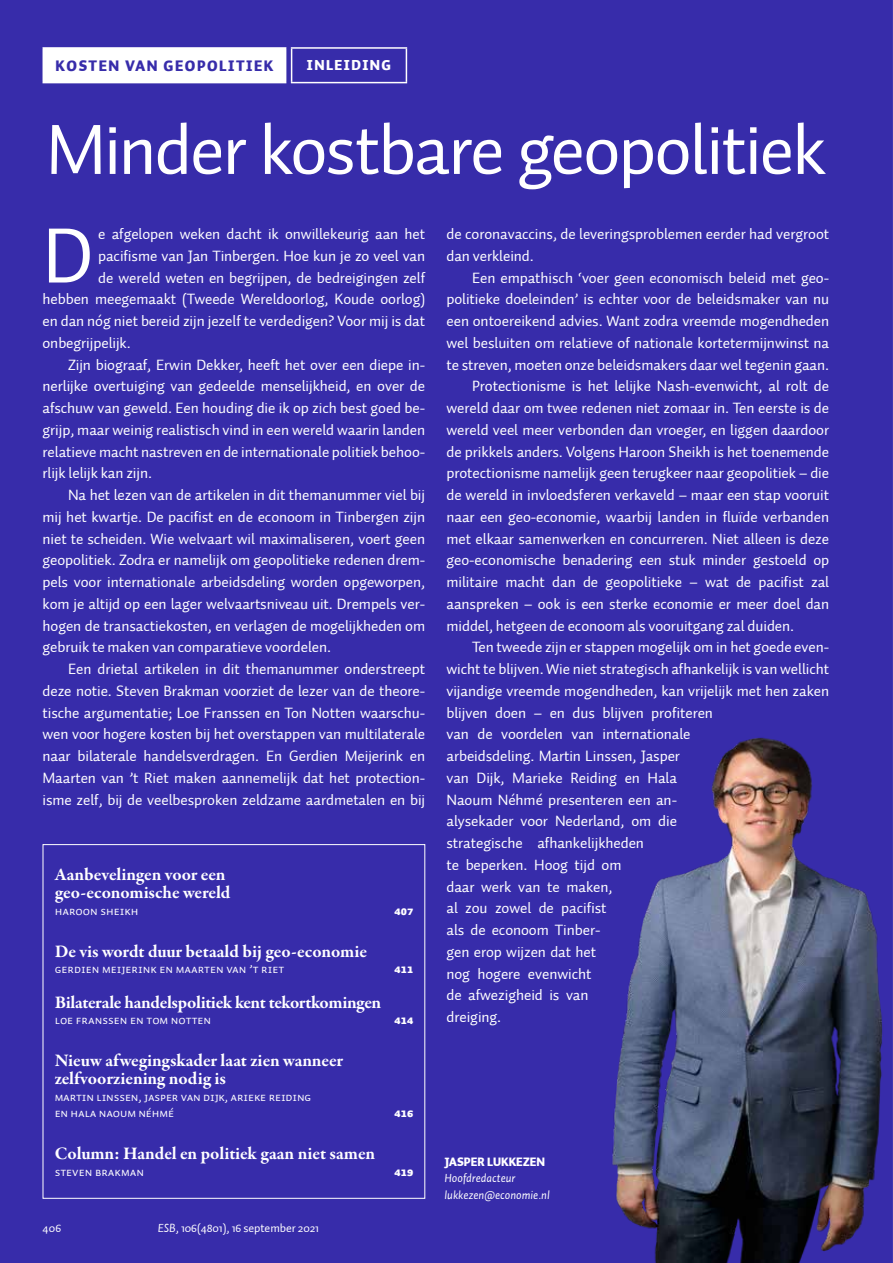
<style>
.page{position:relative;width:893px;height:1263px;background:#372caa}
.page>*{position:absolute;margin:0;border:0;box-sizing:border-box;transform-origin:0 0}
.t1{font:79.35px "Auto 1";color:#fff}
.t2{font:72px "Auto 1";letter-spacing:-.03em;color:#fff}
.t3{font:700 18px/18px "Garamond Premr Pro";letter-spacing:-.005em;color:#fff}
.t4{font:700 18px "Garamond Premr Pro";letter-spacing:-.025em;color:#fff}
.t5{font:15.3px/21.8px "Auto 1";letter-spacing:-.005em;color:#fff}
.t6{font:900 15px "Auto 1";letter-spacing:.1em;color:#372caa}
.t7{font:900 14.25px "Auto 1";letter-spacing:.1em;color:#fff}
.t8{font:12px/16.5px "Auto 1 Regular Sm Cp";color:#fff}
.t9{font:italic 12px/16.5px "Auto 1";color:#fff}
.t10{font:12px "Auto 1";letter-spacing:-.005em;color:#fff}
.t11{font:12px "Auto 1 Black Sm Cp";color:#fff}
.t12{font:900 12px "Auto 1";color:#fff}
.s1{font-style:italic}
</style>
<div class="page">
<div style="left:43px;top:844px;width:382px;height:354px;background:#372caa"></div>
<div style="left:43px;top:844px;width:382px;height:355px;border:1px solid #fff"></div>
<div style="left:43px;top:48px;width:243px;height:35px;background:#fff"></div>
<hr style="left:291px;top:47px;width:116px;height:2px;background:#fff">
<hr style="left:291px;top:49px;width:1px;height:33px;background:#fff">
<hr style="left:406px;top:49px;width:1px;height:33px;background:#fff">
<hr style="left:291px;top:82px;width:116px;height:1px;background:#fff">
<hr style="left:43px;top:47px;width:243px;height:2px;background:#fff">
<img style="left:591px;top:725px;width:302px;height:538px">
<p class="t6" style="left:56px;top:56px;width:219px">KOSTEN VAN GEOPOLITIEK</p>
<p class="t7" style="left:307px;top:56px;width:86px">INLEIDING</p>
<h2 class="t2" style="left:46px;top:105px;width:782px">Minder kostbare geopolitiek</h2>
<h1 class="t1" style="left:43px;top:206px;width:52px">D</h1>
<p class="t5" style="left:98px;top:223px;width:329px">e afgelopen weken dacht ik onwillekeurig aan het</p>
<p class="t5" style="left:98px;top:245px;width:329px">pacifisme van Jan Tinbergen. Hoe kun je zo veel van</p>
<p class="t5" style="left:98px;top:267px;width:329px">de wereld weten en begrijpen, de bedreigingen zelf</p>
<p class="t5" style="left:43px;top:288px;width:384px">hebben meegemaakt (Tweede Wereldoorlog, Koude oorlog)</p>
<p class="t5" style="left:43px;top:310px;width:384px">en dan nóg niet bereid zijn jezelf te verdedigen? Voor mij is dat</p>
<p class="t5" style="left:43px;top:332px;width:90px">onbegrijpelijk.</p>
<p class="t5" style="left:68px;top:354px;width:359px">Zijn biograaf, Erwin Dekker, heeft het over een diepe in-</p>
<p class="t5" style="left:43px;top:375px;width:384px">nerlijke overtuiging van gedeelde menselijkheid, en over de</p>
<p class="t5" style="left:43px;top:397px;width:384px">afschuw van geweld. Een houding die ik op zich best goed be-</p>
<p class="t5" style="left:43px;top:419px;width:384px">grijp, maar weinig realistisch vind in een wereld waarin landen</p>
<p class="t5" style="left:43px;top:441px;width:384px">relatieve macht nastreven en de internationale politiek behoo-</p>
<p class="t5" style="left:43px;top:462px;width:111px">rlijk lelijk kan zijn.</p>
<p class="t5" style="left:68px;top:484px;width:359px">Na het lezen van de artikelen in dit themanummer viel bij</p>
<p class="t5" style="left:43px;top:506px;width:384px">mij het kwartje. De pacifist en de econoom in Tinbergen zijn</p>
<p class="t5" style="left:43px;top:528px;width:384px">niet te scheiden. Wie welvaart wil maximaliseren, voert geen</p>
<p class="t5" style="left:43px;top:549px;width:384px">geopolitiek. Zodra er namelijk om geopolitieke redenen drem-</p>
<p class="t5" style="left:43px;top:571px;width:384px">pels voor internationale arbeidsdeling worden opgeworpen,</p>
<p class="t5" style="left:43px;top:593px;width:384px">kom je altijd op een lager welvaartsniveau uit. Drempels ver-</p>
<p class="t5" style="left:43px;top:615px;width:384px">hogen de transactiekosten, en verlagen de mogelijkheden om</p>
<p class="t5" style="left:43px;top:636px;width:290px">gebruik te maken van comparatieve voordelen.</p>
<p class="t5" style="left:68px;top:658px;width:359px">Een drietal artikelen in dit themanummer onderstreept</p>
<p class="t5" style="left:43px;top:680px;width:384px">deze notie. Steven Brakman voorziet de lezer van de theore-</p>
<p class="t5" style="left:43px;top:702px;width:384px">tische argumentatie; Loe Franssen en Ton Notten waarschu-</p>
<p class="t5" style="left:43px;top:723px;width:384px">wen voor hogere kosten bij het overstappen van multilaterale</p>
<p class="t5" style="left:43px;top:745px;width:384px">naar bilaterale handelsverdragen. En Gerdien Meijerink en</p>
<p class="t5" style="left:43px;top:767px;width:384px">Maarten van ’t Riet maken aannemelijk dat het protection-</p>
<p class="t5" style="left:43px;top:789px;width:384px">isme zelf, bij de veelbesproken zeldzame aardmetalen en bij</p>
<p class="t3" style="left:55px;top:866px;width:177px">Aanbevelingen voor een geo-economische wereld</p>
<p class="t8" style="left:55px;top:903px;width:85px">HAROON SHEIKH</p>
<p class="t11" style="left:395px;top:904px;width:20px">407</p>
<p class="t3" style="left:55px;top:942px;width:314px">De vis wordt duur betaald bij geo-economie</p>
<p class="t8" style="left:55px;top:961px;width:231px">GERDIEN MEIJERINK EN MAARTEN VAN ’T RIET</p>
<p class="t11" style="left:395px;top:962px;width:20px">411</p>
<p class="t4" style="left:55px;top:991px;width:328px">Bilaterale handelspolitiek kent tekortkomingen</p>
<p class="t8" style="left:55px;top:1012px;width:158px">LOE FRANSSEN EN TOM NOTTEN</p>
<p class="t11" style="left:395px;top:1013px;width:20px">414</p>
<p class="t3" style="left:55px;top:1052px;width:290px">Nieuw afwegingskader laat zien wanneer zelfvoorziening nodig is</p>
<p class="t8" style="left:55px;top:1089px;width:258px">MARTIN LINSSEN, JASPER VAN DIJK, ARIEKE REIDING<br>EN HALA NAOUM NÉHMÉ</p>
<p class="t11" style="left:395px;top:1106px;width:20px">416</p>
<p class="t3" style="left:55px;top:1145px;width:322px">Column: Handel en politiek gaan niet samen</p>
<p class="t8" style="left:55px;top:1164px;width:91px">STEVEN BRAKMAN</p>
<p class="t11" style="left:395px;top:1165px;width:20px">419</p>
<p class="t10" style="left:43px;top:1221px;width:20px">406</p>
<p class="t10" style="left:158px;top:1221px;width:163px"><span class="s1">ESB</span>, 106(4801), 16 september 2021</p>
<p class="t5" style="left:446px;top:223px;width:384px">de coronavaccins, de leveringsproblemen eerder had vergroot dan verkleind.</p>
<p class="t5" style="left:472px;top:267px;width:359px">Een empathisch ‘voer geen economisch beleid met geo-</p>
<p class="t5" style="left:446px;top:288px;width:384px">politieke doeleinden’ is echter voor de beleidsmaker van nu</p>
<p class="t5" style="left:446px;top:310px;width:384px">een ontoereikend advies. Want zodra vreemde mogendheden</p>
<p class="t5" style="left:446px;top:332px;width:384px">wel besluiten om relatieve of nationale kortetermijnwinst na</p>
<p class="t5" style="left:446px;top:354px;width:384px">te streven, moeten onze beleidsmakers daar wel tegenin gaan.</p>
<p class="t5" style="left:472px;top:375px;width:359px">Protectionisme is het lelijke Nash-evenwicht, al rolt de</p>
<p class="t5" style="left:446px;top:397px;width:384px">wereld daar om twee redenen niet zomaar in. Ten eerste is de</p>
<p class="t5" style="left:446px;top:419px;width:384px">wereld veel meer verbonden dan vroeger, en liggen daardoor</p>
<p class="t5" style="left:446px;top:441px;width:384px">de prikkels anders. Volgens Haroon Sheikh is het toenemende</p>
<p class="t5" style="left:446px;top:462px;width:384px">protectionisme namelijk geen terugkeer naar geopolitiek – die</p>
<p class="t5" style="left:446px;top:484px;width:384px">de wereld in invloedsferen verkaveld – maar een stap vooruit</p>
<p class="t5" style="left:446px;top:506px;width:384px">naar een geo-economie, waarbij landen in fluïde verbanden</p>
<p class="t5" style="left:446px;top:528px;width:384px">met elkaar samenwerken en concurreren. Niet alleen is deze</p>
<p class="t5" style="left:446px;top:550px;width:384px">geo-economische benadering een stuk minder gestoeld op</p>
<p class="t5" style="left:446px;top:571px;width:384px">militaire macht dan de geopolitieke – wat de pacifist zal</p>
<p class="t5" style="left:446px;top:593px;width:384px">aanspreken – ook is een sterke economie er meer doel dan</p>
<p class="t5" style="left:446px;top:615px;width:349px">middel, hetgeen de econoom als vooruitgang zal duiden.</p>
<p class="t5" style="left:472px;top:637px;width:359px">Ten tweede zijn er stappen mogelijk om in het goede even-</p>
<p class="t5" style="left:446px;top:658px;width:384px">wicht te blijven. Wie niet strategisch afhankelijk is van wellicht</p>
<p class="t5" style="left:446px;top:680px;width:384px">vijandige vreemde mogendheden, kan vrijelijk met hen zaken</p>
<p class="t5" style="left:446px;top:702px;width:268px">blijven doen – en dus blijven profiteren</p>
<p class="t5" style="left:446px;top:723px;width:246px">van de voordelen van internationale</p>
<p class="t5" style="left:446px;top:745px;width:235px">arbeidsdeling. Martin Linssen, Jasper</p>
<p class="t5" style="left:446px;top:767px;width:232px">van Dijk, Marieke Reiding en Hala</p>
<p class="t5" style="left:446px;top:789px;width:232px">Naoum Néhmé presenteren een an-</p>
<p class="t5" style="left:446px;top:810px;width:232px">alysekader voor Nederland, om die</p>
<p class="t5" style="left:446px;top:832px;width:199px">strategische afhankelijkheden</p>
<p class="t5" style="left:446px;top:854px;width:177px">te beperken. Hoog tijd om</p>
<p class="t5" style="left:446px;top:876px;width:168px">daar werk van te maken,</p>
<p class="t5" style="left:446px;top:897px;width:162px">al zou zowel de pacifist</p>
<p class="t5" style="left:446px;top:919px;width:156px">als de econoom Tinber-</p>
<p class="t5" style="left:446px;top:941px;width:151px">gen erop wijzen dat het</p>
<p class="t5" style="left:446px;top:963px;width:147px">nog hogere evenwicht</p>
<p class="t5" style="left:446px;top:984px;width:144px">de afwezigheid is van</p>
<p class="t5" style="left:446px;top:1006px;width:56px">dreiging.</p>
<p class="t12" style="left:444px;top:1154px;width:102px">JASPER LUKKEZEN</p>
<p class="t9" style="left:444px;top:1170px;width:107px">Hoofdredacteur lukkezen@economie.nl</p>
</div>
